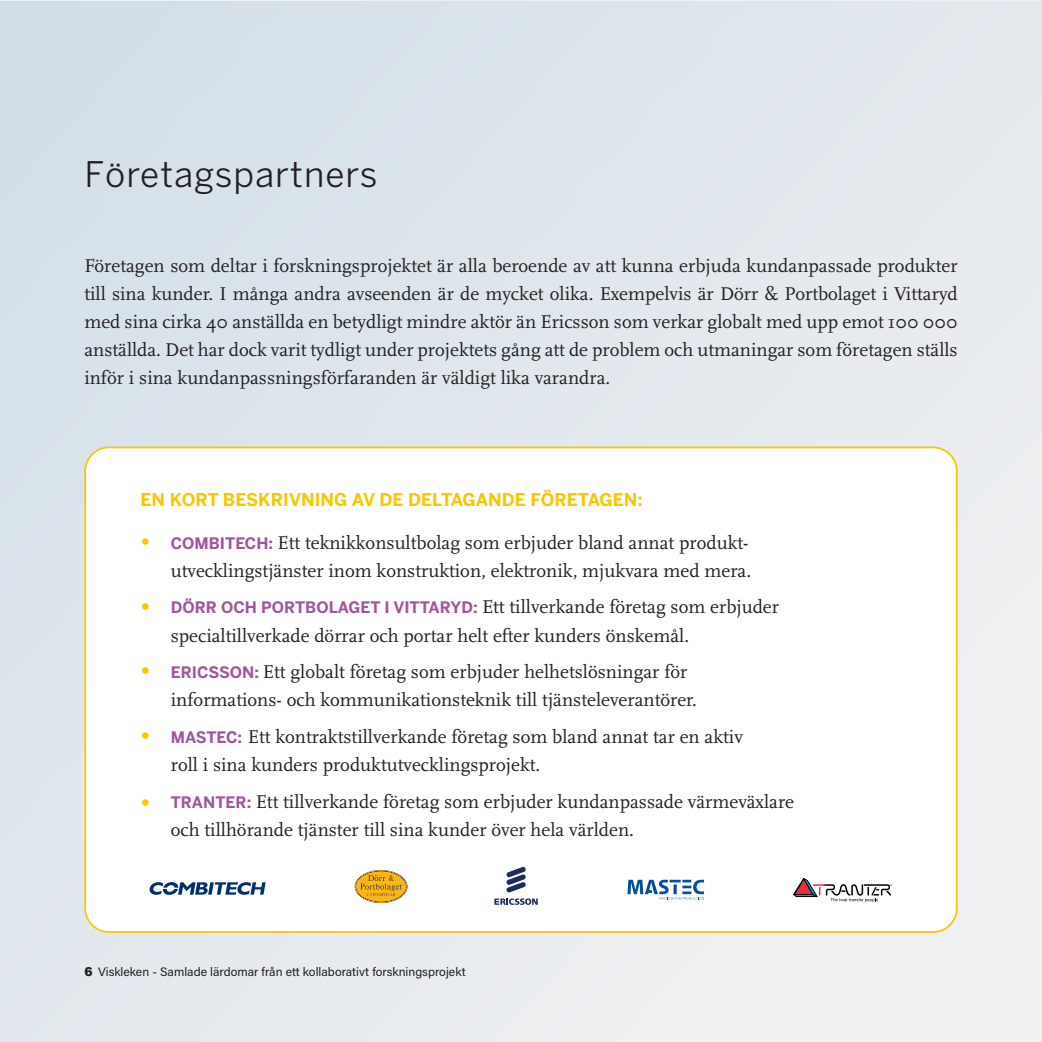
<style>
.page{position:relative;width:1042px;height:1042px;background:#fff}
.page>*{position:absolute;margin:0;border:0;box-sizing:border-box;transform-origin:0 0}
.t1{font:35px "Benton Sans";letter-spacing:.03em;color:#231f20}
.t2{font:28px "Scala";color:#f9c701}
.t3{font:19.25px/28px "Scala";color:#231f20}
.t4{font:700 17.5px "Benton Sans";color:#f9c701}
.t5{font:12.25px "Acumin Variable Concept";color:#231f20}
.s1{font-family:"Benton Sans";font-weight:700;font-size:15.75px;color:#9e579c}
.s2{font-family:"Arial";font-weight:900}
</style>
<div class="page">
<div style="left:0;top:1px;width:1042px;height:1041px;background:linear-gradient(to right,#d7e2e9,#eaedf0)"></div>
<div style="left:85px;top:447px;width:872px;height:485px;background:#fff;border-radius:24px"></div>
<svg style="left:150px;top:882px;width:116px;height:13px"></svg>
<svg style="left:627px;top:880px;width:77px;height:19px"></svg>
<svg style="left:355px;top:870px;width:52px;height:33px"></svg>
<svg style="left:793px;top:878px;width:99px;height:24px"></svg>
<svg style="left:494px;top:867px;width:44px;height:38px"></svg>
<p class="t1" style="left:84px;top:154px;width:295px">Företagspartners</p>
<p class="t3" style="left:84px;top:252px;width:875px;text-align:justify">Företagen som deltar i forskningsprojektet är alla beroende av att kunna erbjuda kundanpassade produkter till sina kunder. I många andra avseenden är de mycket olika. Exempelvis är Dörr &amp; Portbolaget i Vittaryd med sina cirka 40 anställda en betydligt mindre aktör än Ericsson som verkar globalt med upp emot 100 000 anställda. Det har dock varit tydligt under projektets gång att de problem och utmaningar som företagen ställs inför i sina kundanpassningsförfaranden är väldigt lika varandra.</p>
<p class="t4" style="left:141px;top:489px;width:503px">EN KORT BESKRIVNING AV DE DELTAGANDE FÖRETAGEN:</p>
<p class="t2" style="left:141px;top:523px;width:11px">•</p>
<p class="t2" style="left:141px;top:588px;width:11px">•</p>
<p class="t2" style="left:141px;top:653px;width:11px">•</p>
<p class="t2" style="left:141px;top:718px;width:11px">•</p>
<p class="t2" style="left:141px;top:784px;width:11px">•</p>
<p class="t3" style="left:171px;top:529px;width:582px"><span class="s1">COMBITECH:</span> Ett teknikkonsultbolag som erbjuder bland annat produkt&shy;utvecklingstjänster inom konstruktion, elektronik, mjukvara med mera.</p>
<p class="t3" style="left:171px;top:593px;width:610px"><span class="s1">DÖRR OCH PORTBOLAGET I VITTARYD:</span> Ett tillverkande företag som erbjuder specialtillverkade dörrar och portar helt efter kunders önskemål.</p>
<p class="t3" style="left:171px;top:658px;width:527px"><span class="s1">ERICSSON:</span> Ett globalt företag som erbjuder helhetslösningar för informations- och kommunikationsteknik till tjänsteleverantörer.</p>
<p class="t3" style="left:171px;top:723px;width:573px"><span class="s1">MASTEC:</span> Ett kontraktstillverkande företag som bland annat tar en aktiv roll i sina kunders produktutvecklingsprojekt.</p>
<p class="t3" style="left:171px;top:788px;width:625px"><span class="s1">TRANTER:</span> Ett tillverkande företag som erbjuder kundanpassade värmeväxlare och tillhörande tjänster till sina kunder över hela världen.</p>
<p class="t5" style="left:84px;top:963px;width:383px"><span class="s2">6</span> Viskleken - Samlade lärdomar från ett kollaborativt forskningsprojekt</p>
</div>
